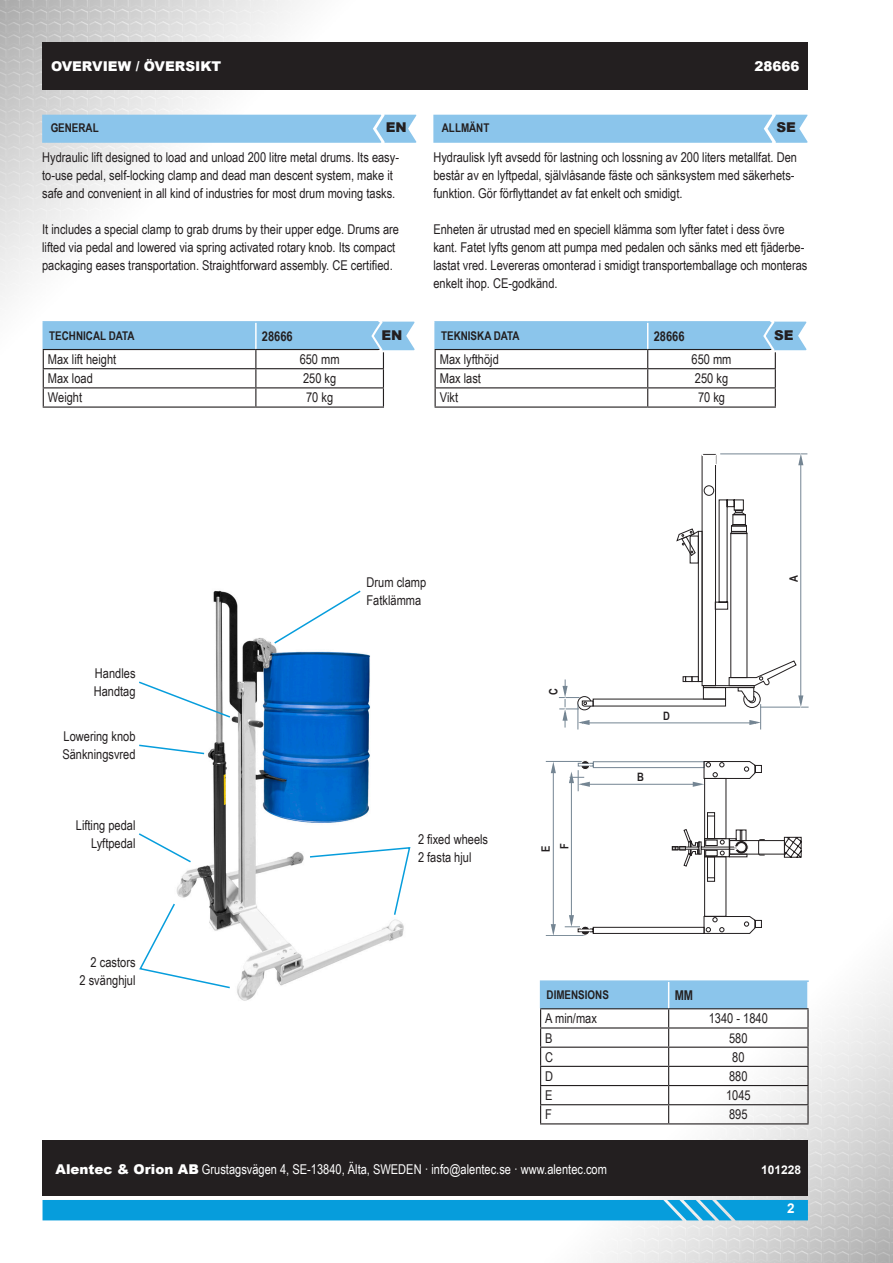
<style>
.page{position:relative;width:893px;height:1263px;background:#fff}
.page>*{position:absolute;margin:0;border:0;box-sizing:border-box;transform-origin:0 0}
.texto_corrido{font:13.5px/18px "Arial Narrow";color:#231f20}
.Estilo_de_párrafo_bo{font:13.5px "Arial Narrow";color:#231f20}
.t1{font:13.5px "Arial Narrow";color:#fff}
.t2{font:900 13.5px "Arial";color:#fff}
.Estilo_de_párrafo_bo-2{font:700 13.5px "Arial Narrow";color:#231f20}
.t3{font:900 13.5px "Arial";color:#231f20}
.t4{font:700 13.5px "Arial";color:#fff}
.subtítulos_apartados{font:700 12px "Arial Narrow";color:#231f20}
.t5{font:700 12px "Arial";color:#fff}
.t6{font:700 11.55px/18.9px "Arial Narrow";color:#231f20;text-align:center}
.s1{font-family:"Arial";font-weight:900}
</style>
<div class="page">
<img style="left:0;top:0;width:893px;height:1263px">
<div style="left:43px;top:1140px;width:765px;height:56px;background:#231f20"></div>
<div style="left:43px;top:43px;width:765px;height:47px;background:#231f20"></div>
<div style="left:43px;top:1200px;width:765px;height:20px;background:#069ddc"></div>
<div style="left:42px;top:115px;width:375px;height:28px;background:#8bc5eb"></div>
<div style="left:433px;top:115px;width:375px;height:28px;background:#8bc5eb"></div>
<hr style="left:435px;top:406px;width:213px;height:2px;background:#231f20">
<hr style="left:648px;top:406px;width:128px;height:2px;background:#231f20">
<hr style="left:434px;top:321px;width:214px;height:2px;background:#8bc5eb">
<hr style="left:434px;top:323px;width:2px;height:26px;background:#8bc5eb">
<hr style="left:540px;top:1123px;width:129px;height:1px;background:#231f20">
<hr style="left:669px;top:1123px;width:140px;height:1px;background:#231f20">
<hr style="left:540px;top:980px;width:129px;height:2px;background:#8bc5eb">
<svg style="left:540px;top:982px;width:269px;height:141px"></svg>
<hr style="left:669px;top:980px;width:140px;height:2px;background:#8bc5eb">
<hr style="left:43px;top:406px;width:213px;height:2px;background:#231f20">
<hr style="left:256px;top:406px;width:128px;height:2px;background:#231f20">
<div style="left:704px;top:485px;width:10px;height:11px;border:1px solid #231f20;border-radius:50%"></div>
<svg style="left:701px;top:453px;width:17px;height:12px"></svg>
<svg style="left:676px;top:528px;width:24px;height:29px"></svg>
<div style="left:698px;top:531px;width:5px;height:151px;border:1px solid #231f20"></div>
<div style="left:691px;top:676px;width:8px;height:6px;border:1px solid #231f20"></div>
<div style="left:685px;top:676px;width:7px;height:6px;border:1px solid #231f20"></div>
<svg style="left:683px;top:676px;width:3px;height:6px"></svg>
<div style="left:703px;top:685px;width:52px;height:3px;border:1px solid #231f20"></div>
<div style="left:703px;top:687px;width:23px;height:12px;border:1px solid #231f20"></div>
<hr style="left:720px;top:454px;width:87px;height:1px;background:#748593">
<hr style="left:760px;top:707px;width:49px;height:1px;background:#748593">
<hr style="left:800px;top:459px;width:1px;height:243px;background:#748593">
<hr style="left:583px;top:723px;width:172px;height:1px;background:#748593">
<hr style="left:553px;top:768px;width:1px;height:160px;background:#748593">
<hr style="left:546px;top:761px;width:39px;height:1px;background:#748593">
<hr style="left:546px;top:935px;width:39px;height:1px;background:#748593">
<svg style="left:798px;top:452px;width:5px;height:13px"></svg>
<svg style="left:559px;top:679px;width:35px;height:50px"></svg>
<svg style="left:551px;top:758px;width:5px;height:15px"></svg>
<svg style="left:551px;top:924px;width:5px;height:12px"></svg>
<svg style="left:714px;top:499px;width:89px;height:230px"></svg>
<svg style="left:564px;top:760px;width:239px;height:176px"></svg>
<svg style="left:43px;top:318px;width:375px;height:88px"></svg>
<svg style="left:435px;top:318px;width:375px;height:88px"></svg>
<img style="left:170px;top:584px;width:47px;height:318px">
<svg style="left:308px;top:846px;width:103px;height:70px"></svg>
<svg style="left:138px;top:902px;width:93px;height:87px"></svg>
<svg style="left:137px;top:832px;width:56px;height:32px"></svg>
<svg style="left:138px;top:744px;width:68px;height:11px"></svg>
<svg style="left:137px;top:680px;width:95px;height:39px"></svg>
<svg style="left:273px;top:589px;width:89px;height:56px"></svg>
<p class="t2" style="left:51px;top:56px;width:172px">OVERVIEW / ÖVERSIKT</p>
<p class="t2" style="left:754px;top:56px;width:47px">28666</p>
<p class="subtítulos_apartados" style="left:51px;top:119px;width:50px">GENERAL</p>
<p class="t3" style="left:386px;top:117px;width:22px">EN</p>
<p class="subtítulos_apartados" style="left:442px;top:119px;width:49px">ALLMÄNT</p>
<p class="t3" style="left:776px;top:117px;width:21px">SE</p>
<p class="texto_corrido" style="left:42px;top:148px;width:358px">Hydraulic lift designed to load and unload 200 litre metal drums. Its easy&shy;to-use pedal, self-locking clamp and dead man descent system, make it safe and convenient in all kind of industries for most drum moving tasks.</p>
<p class="texto_corrido" style="left:42px;top:220px;width:358px">It includes a special clamp to grab drums by their upper edge. Drums are lifted via pedal and lowered via spring activated rotary knob. Its compact packaging eases transportation. Straightforward assembly. CE certified.</p>
<p class="texto_corrido" style="left:433px;top:148px;width:365px">Hydraulisk lyft avsedd för lastning och lossning av 200 liters metallfat. Den består av en lyftpedal, självlåsande fäste och sänksystem med säkerhets&shy;funktion. Gör förflyttandet av fat enkelt och smidigt.</p>
<p class="texto_corrido" style="left:433px;top:220px;width:376px">Enheten är utrustad med en speciell klämma som lyfter fatet i dess övre kant. Fatet lyfts genom att pumpa med pedalen och sänks med ett fjäderbe&shy;lastat vred. Levereras omonterad i smidigt transportemballage och monteras enkelt ihop. CE-godkänd.</p>
<p class="subtítulos_apartados" style="left:49px;top:327px;width:87px">TECHNICAL DATA</p>
<p class="Estilo_de_párrafo_bo-2" style="left:262px;top:326px;width:32px">28666</p>
<p class="Estilo_de_párrafo_bo" style="left:48px;top:349px;width:70px">Max lift height</p>
<p class="Estilo_de_párrafo_bo" style="left:300px;top:349px;width:41px">650 mm</p>
<p class="Estilo_de_párrafo_bo" style="left:48px;top:369px;width:46px">Max load</p>
<p class="Estilo_de_párrafo_bo" style="left:303px;top:369px;width:35px">250 kg</p>
<p class="Estilo_de_párrafo_bo" style="left:48px;top:388px;width:36px">Weight</p>
<p class="Estilo_de_párrafo_bo" style="left:306px;top:388px;width:29px">70 kg</p>
<p class="t3" style="left:381px;top:325px;width:22px">EN</p>
<p class="t3" style="left:774px;top:325px;width:21px">SE</p>
<p class="subtítulos_apartados" style="left:441px;top:327px;width:80px">TEKNISKA DATA</p>
<p class="Estilo_de_párrafo_bo-2" style="left:654px;top:326px;width:32px">28666</p>
<p class="Estilo_de_párrafo_bo" style="left:440px;top:349px;width:61px">Max lyfthöjd</p>
<p class="Estilo_de_párrafo_bo" style="left:691px;top:349px;width:41px">650 mm</p>
<p class="Estilo_de_párrafo_bo" style="left:440px;top:369px;width:43px">Max last</p>
<p class="Estilo_de_párrafo_bo" style="left:695px;top:369px;width:35px">250 kg</p>
<p class="Estilo_de_párrafo_bo" style="left:440px;top:388px;width:20px">Vikt</p>
<p class="Estilo_de_párrafo_bo" style="left:698px;top:388px;width:29px">70 kg</p>
<p class="texto_corrido" style="left:95px;top:664px;width:42px">Handles</p>
<p class="texto_corrido" style="left:94px;top:682px;width:43px">Handtag</p>
<p class="texto_corrido" style="left:64px;top:727px;width:73px">Lowering knob</p>
<p class="texto_corrido" style="left:62px;top:745px;width:75px">Sänkningsvred</p>
<p class="texto_corrido" style="left:76px;top:815px;width:61px">Lifting pedal</p>
<p class="texto_corrido" style="left:91px;top:833px;width:46px">Lyftpedal</p>
<p class="texto_corrido" style="left:91px;top:952px;width:46px">2 castors</p>
<p class="texto_corrido" style="left:80px;top:970px;width:57px">2 svänghjul</p>
<p class="texto_corrido" style="left:367px;top:573px;width:61px">Drum clamp</p>
<p class="texto_corrido" style="left:367px;top:591px;width:56px">Fatklämma</p>
<p class="texto_corrido" style="left:418px;top:829px;width:72px">2 fixed wheels</p>
<p class="texto_corrido" style="left:418px;top:847px;width:55px">2 fasta hjul</p>
<p class="t6" style="left:544px;top:695px;width:8px;rotate:-90deg">C</p>
<p class="t6" style="left:536px;top:852px;width:11px;rotate:-90deg">E<br>F</p>
<p class="t6" style="left:663px;top:706px;width:8px">D</p>
<p class="t6" style="left:637px;top:767px;width:8px">B</p>
<p class="t6" style="left:784px;top:582px;width:8px;rotate:-90deg">A</p>
<p class="subtítulos_apartados" style="left:547px;top:986px;width:64px">DIMENSIONS</p>
<p class="Estilo_de_párrafo_bo-2" style="left:675px;top:985px;width:20px">MM</p>
<p class="Estilo_de_párrafo_bo" style="left:545px;top:1009px;width:53px">A min/max</p>
<p class="Estilo_de_párrafo_bo" style="left:709px;top:1009px;width:61px">1340 - 1840</p>
<p class="Estilo_de_párrafo_bo" style="left:545px;top:1028px;width:9px">B</p>
<p class="Estilo_de_párrafo_bo" style="left:729px;top:1028px;width:20px">580</p>
<p class="Estilo_de_párrafo_bo" style="left:545px;top:1047px;width:9px">C</p>
<p class="Estilo_de_párrafo_bo" style="left:732px;top:1047px;width:14px">80</p>
<p class="Estilo_de_párrafo_bo" style="left:545px;top:1066px;width:9px">D</p>
<p class="Estilo_de_párrafo_bo" style="left:729px;top:1066px;width:20px">880</p>
<p class="Estilo_de_párrafo_bo" style="left:545px;top:1085px;width:9px">E</p>
<p class="Estilo_de_párrafo_bo" style="left:726px;top:1085px;width:26px">1045</p>
<p class="Estilo_de_párrafo_bo" style="left:545px;top:1104px;width:8px">F</p>
<p class="Estilo_de_párrafo_bo" style="left:729px;top:1104px;width:20px">895</p>
<p class="t1" style="left:56px;top:1159px;width:553px"><span class="s1">Alentec &amp; Orion AB</span> Grustagsvägen 4, SE-13840, Älta, SWEDEN · info@alentec.se · www.alentec.com</p>
<p class="t5" style="left:761px;top:1161px;width:42px">101228</p>
<p class="t4" style="left:787px;top:1199px;width:9px">2</p>
</div>
